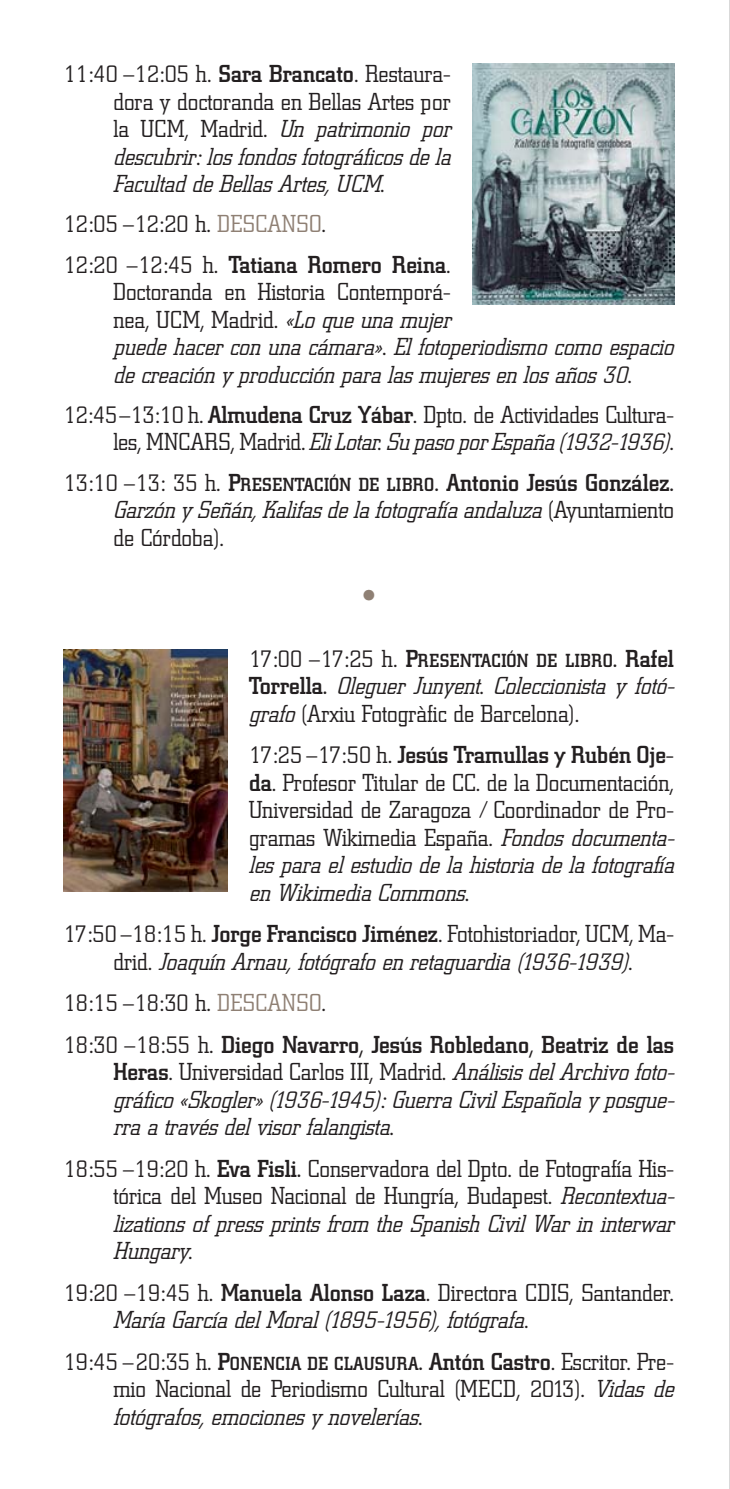
<style>
.page{position:relative;width:730px;height:1489px;background:#fff}
.page>*{position:absolute;margin:0;border:0;box-sizing:border-box;transform-origin:0 0}
.t1{font:300 45px "City";color:#8f8074}
.t2{font:italic 300 24.25px/27.5px "City";color:#231f20;text-align:justify}
.t3{font:300 24.25px/27.5px "City";color:#231f20;text-align:justify}
.t4{font:500 24.25px/41.5px "City";color:#231f20}
.t5{font:500 18.75px "City";letter-spacing:.02em;color:#231f20}
.s1{font-style:normal}
.s2{font-weight:500;font-style:normal}
.s3{color:#8f8074}
.s4{font-style:inherit}
.s5{font-weight:500}
.s6{font-style:italic}
.s7{font-weight:500;font-style:normal;font-size:18.75px}
.s8{font-weight:300;font-size:24.25px}
.s9{font-size:24.25px}
.s10{font-weight:300}
.s11{font-weight:300;color:#8f8074}
.s12{font-weight:500;font-size:18.75px}
</style>
<div class="page">
<hr style="left:729px;top:0;width:1px;height:1488px;background:#000">
<img style="left:64px;top:649px;width:164px;height:242px">
<img style="left:472px;top:64px;width:202px;height:241px">
<p class="t2" style="left:113px;top:62px;width:339px;text-indent:-50px"><span class="s1">11:40 –12:05 h.</span> <span class="s2">Sara Brancato</span><span class="s1">. Restaura&shy;dora y doctoranda en Bellas Artes por la UCM, Madrid.</span> Un patrimonio por descubrir: los fondos fotográficos de la Facultad de Bellas Artes, UCM.</p>
<p class="t3" style="left:64px;top:206px;width:389px;line-height:40.2px">12:05 –12:20 h. <span class="s3">DESCANSO</span><span class="s4">.<br></span>12:20 –12:45 h. <span class="s5">Tatiana Romero Reina</span>.</p>
<p class="t2" style="left:113px;top:280px;width:562px;text-align:left"><span class="s1">Doctoranda en Historia Contemporá-<br>nea, UCM, Madrid.</span> «Lo que una mujer<br>puede hacer con una cámara». El fotoperiodismo como espacio de creación y producción para las mujeres en los años 30.</p>
<p class="t3" style="left:64px;top:403px;width:612px;text-align:right">12:45 –13:10 h. <span class="s5">Almudena Cruz Yábar</span>. Dpto. de Actividades Cultura&shy;les, MNCARS, Madrid. <span class="s6">Eli Lotar. Su paso por España (1932-1936)</span>.</p>
<p class="t2" style="left:113px;top:470px;width:562px;text-indent:-50px"><span class="s1">13:10 –13: 35 h.</span> <span class="s2">P</span><span class="s7">RESENTACIÓN DE LIBRO</span><span class="s2">.</span> <span class="s2">Antonio Jesús González.<br></span>Garzón y Señán, Kalifas de la fotografía andaluza <span class="s1">(Ayuntamiento de Córdoba).</span></p>
<p class="t1" style="left:361px;top:579px;width:16px">•</p>
<p class="t5" style="left:249px;top:653px;width:426px"><span class="s8">17:00 –17:25 h.</span> <span class="s9">P</span>RESENTACIÓN DE LIBRO<span class="s9">.</span> <span class="s9">Rafel</span></p>
<p class="t2" style="left:249px;top:674px;width:427px"><span class="s2">Torrella.</span> Oleguer Junyent. Coleccionista y fotó&shy;grafo <span class="s1">(Arxiu Fotogràfic de Barcelona).</span></p>
<p class="t3" style="left:249px;top:743px;width:427px">17:25 –17:50 h. <span class="s5">Jesús Tramullas y Rubén Oje&shy;da</span>. Profesor Titular de CC. de la Documentación, Universidad de Zaragoza / Coordinador de Pro&shy;gramas Wikimedia España. <span class="s6">Fondos documenta&shy;les para el estudio de la historia de la fotografía en Wikimedia Commons.</span></p>
<p class="t2" style="left:64px;top:922px;width:612px;text-align:center"><span class="s1">17:50 –18:15 h.</span> <span class="s2">Jorge Francisco Jiménez</span><span class="s1">. Fotohistoriador, UCM, Ma&shy;drid.</span> Joaquín Arnau, fotógrafo en retaguardia (1936-1939)<span class="s1">.</span></p>
<p class="t4" style="left:64px;top:984px;width:612px"><span class="s10">18:15 –18:30 h.</span> <span class="s11">DESCANSO</span><span class="s10">.<br></span><span class="s10">18:30 –18:55 h.</span> Diego Navarro, Jesús Robledano, Beatriz de las</p>
<p class="t2" style="left:113px;top:1060px;width:563px"><span class="s2">Heras</span><span class="s1">. Universidad Carlos III, Madrid.</span> Análisis del Archivo foto&shy;gráfico «Skogler» (1936-1945): Guerra Civil Española y posgue&shy;rra a través del visor falangista.</p>
<p class="t3" style="left:113px;top:1156px;width:563px;text-indent:-50px">18:55 –19:20 h. <span class="s5">Eva Fisli.</span> Conservadora del Dpto. de Fotografía His&shy;tórica del Museo Nacional de Hungría, Budapest. <span class="s6">Recontextua&shy;lizations of press prints from the Spanish Civil War in interwar Hungary.</span></p>
<p class="t2" style="left:113px;top:1280px;width:562px;text-indent:-50px"><span class="s1">19:20 –19:45 h.</span> <span class="s2">Manuela Alonso Laza</span><span class="s1">. Directora CDIS, Santander.<br></span>María García del Moral (1895-1956), fotógrafa<span class="s1">.</span></p>
<p class="t3" style="left:113px;top:1349px;width:562px;text-indent:-50px">19:45 –20:35 h. <span class="s5">P</span><span class="s12">ONENCIA DE CLAUSURA</span><span class="s5">.</span> <span class="s5">Antón Castro</span>. Escritor. Pre&shy;mio Nacional de Periodismo Cultural (MECD, 2013). <span class="s6">Vidas de fotógrafos, emociones y novelerías.</span></p>
</div>
